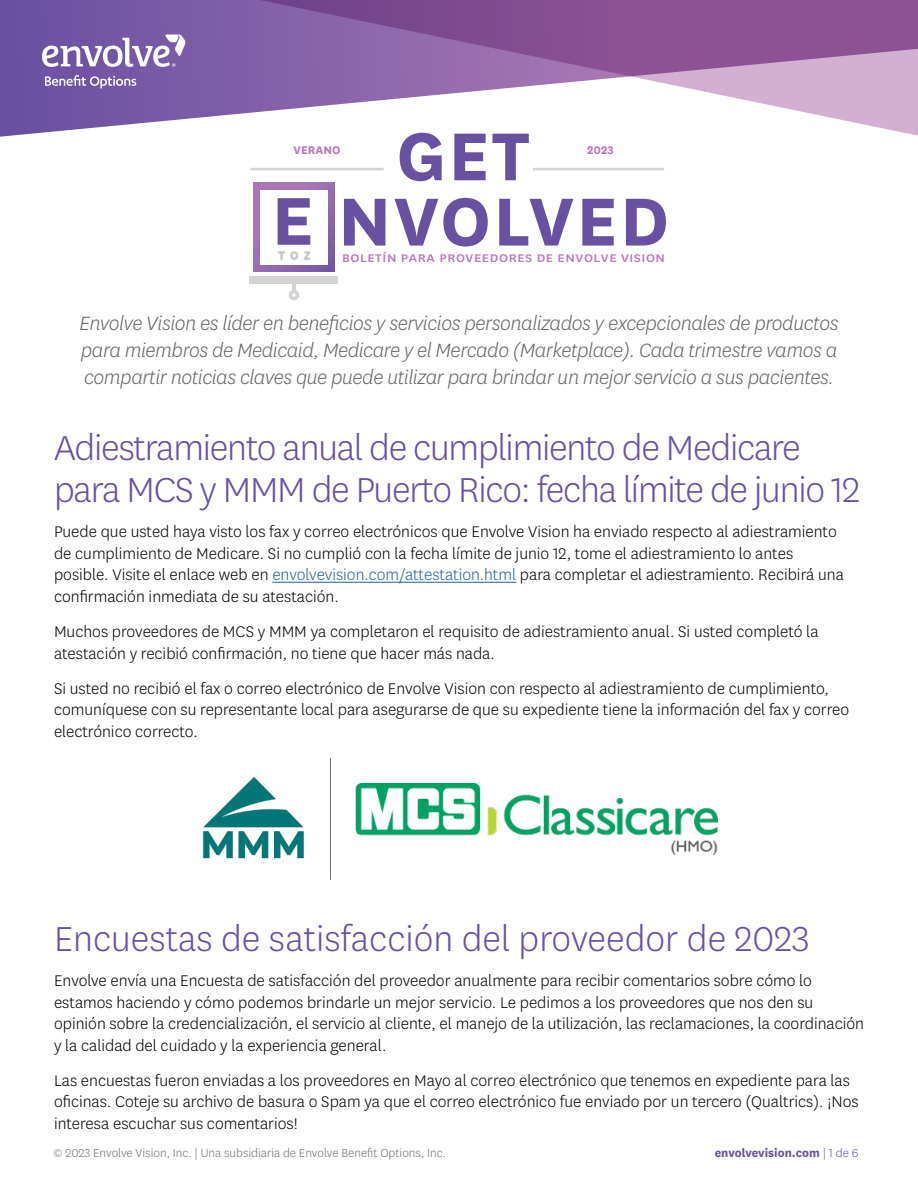
<style>
.page{position:relative;width:918px;height:1188px;background:#fff}
.page>*{position:absolute;margin:0;border:0;box-sizing:border-box;transform-origin:0 0}
.t1{font:700 79.05px "Centene Sans";color:#6951a1}
.t2{font:300 40.5px/42px "Centene Sans";letter-spacing:-.03em;color:#6950a1}
.t3{font:300 40.5px "Centene Sans";color:#6950a1}
.t4{font:italic 300 22.5px/27px "Centene Sans";letter-spacing:-.02em;color:#656669;text-align:justify}
.t5{font:300 18px/21.6px "Centene Sans";color:#000}
.t6{font:300 13.5px "Centene Sans";color:#727272}
.t7{font:700 13.5px "Centene Sans";color:#6952a2}
.t8{font:500 12.9px "Centene Sans";letter-spacing:.04em;color:#b77ab5;scale:1.11 1}
.t9{font:700 12.9px "Centene Sans";color:#b77ab5}
.s1{color:#215e9e}
.s2{font-weight:300}
</style>
<div class="page">
<svg style="left:0;top:0;width:259px;height:137px;background:#8369ae"></svg>
<svg style="left:259px;top:0;width:659px;height:136px"></svg>
<svg style="left:45px;top:75px;width:91px;height:13px"></svg>
<svg style="left:42px;top:34px;width:143px;height:33px"></svg>
<hr style="left:251px;top:168px;width:132px;height:2px;background:#d1d3d4">
<hr style="left:533px;top:168px;width:131px;height:2px;background:#d1d3d4">
<svg style="left:253px;top:183px;width:82px;height:22px"></svg>
<img style="left:249px;top:205px;width:89px;height:95px">
<svg style="left:344px;top:199px;width:41px;height:47px"></svg>
<svg style="left:394px;top:198px;width:94px;height:48px"></svg>
<svg style="left:499px;top:199px;width:74px;height:47px"></svg>
<svg style="left:582px;top:199px;width:32px;height:47px"></svg>
<svg style="left:626px;top:199px;width:40px;height:47px"></svg>
<hr style="left:272px;top:582px;width:244px;height:1px;background:#215e9e">
<img style="left:203px;top:777px;width:101px;height:82px">
<img style="left:356px;top:784px;width:362px;height:70px">
<hr style="left:330px;top:758px;width:1px;height:122px;background:#727272">
<h1 class="t1" style="left:396px;top:100px;width:135px">GET</h1>
<p class="t9" style="left:294px;top:141px;width:48px">VERANO</p>
<p class="t9" style="left:587px;top:141px;width:28px">2023</p>
<p class="t8" style="left:342px;top:249px;width:293px">BOLETÍN PARA PROVEEDORES DE ENVOLVE VISION</p>
<p class="t4" style="left:80px;top:309px;width:761px">Envolve Vision es líder en beneficios y servicios personalizados y excepcionales de productos para miembros de Medicaid, Medicare y el Mercado (Marketplace). Cada trimestre vamos a compartir noticias claves que puede utilizar para brindar un mejor servicio a sus pacientes.</p>
<h2 class="t2" style="left:54px;top:426px;width:807px">Adiestramiento anual de cumplimiento de Medicare para MCS y MMM de Puerto Rico: fecha límite de junio 12</h2>
<p class="t5" style="left:54px;top:520px;width:791px">Puede que usted haya visto los fax y correo electrónicos que Envolve Vision ha enviado respecto al adiestramiento de cumplimiento de Medicare. Si no cumplió con la fecha límite de junio 12, tome el adiestramiento lo antes posible. Visite el enlace web en <span class="s1">envolvevision.com/attestation.html</span> para completar el adiestramiento. Recibirá una confirmación inmediata de su atestación.</p>
<p class="t5" style="left:54px;top:620px;width:766px">Muchos proveedores de MCS y MMM ya completaron el requisito de adiestramiento anual. Si usted completó la atestación y recibió confirmación, no tiene que hacer más nada.</p>
<p class="t5" style="left:54px;top:677px;width:797px">Si usted no recibió el fax o correo electrónico de Envolve Vision con respecto al adiestramiento de cumplimiento, comuníquese con su representante local para asegurarse de que su expediente tiene la información del fax y correo electrónico correcto.</p>
<h2 class="t3" style="left:54px;top:913px;width:757px">Encuestas de satisfacción del proveedor de 2023</h2>
<p class="t5" style="left:54px;top:969px;width:812px">Envolve envía una Encuesta de satisfacción del proveedor anualmente para recibir comentarios sobre cómo lo estamos haciendo y cómo podemos brindarle un mejor servicio. Le pedimos a los proveedores que nos den su opinión sobre la credencialización, el servicio al cliente, el manejo de la utilización, las reclamaciones, la coordinación y la calidad del cuidado y la experiencia general.</p>
<p class="t5" style="left:54px;top:1069px;width:806px">Las encuestas fueron enviadas a los proveedores en Mayo al correo electrónico que tenemos en expediente para las oficinas. Coteje su archivo de basura o Spam ya que el correo electrónico fue enviado por un tercero (Qualtrics). ¡Nos interesa escuchar sus comentarios!</p>
<p class="t6" style="left:53px;top:1144px;width:395px">© 2023 Envolve Vision, Inc. | Una subsidiaria de Envolve Benefit Options, Inc.</p>
<p class="t7" style="left:715px;top:1143px;width:145px">envolvevision.com <span class="s2">| 1 de 6</span></p>
</div>
